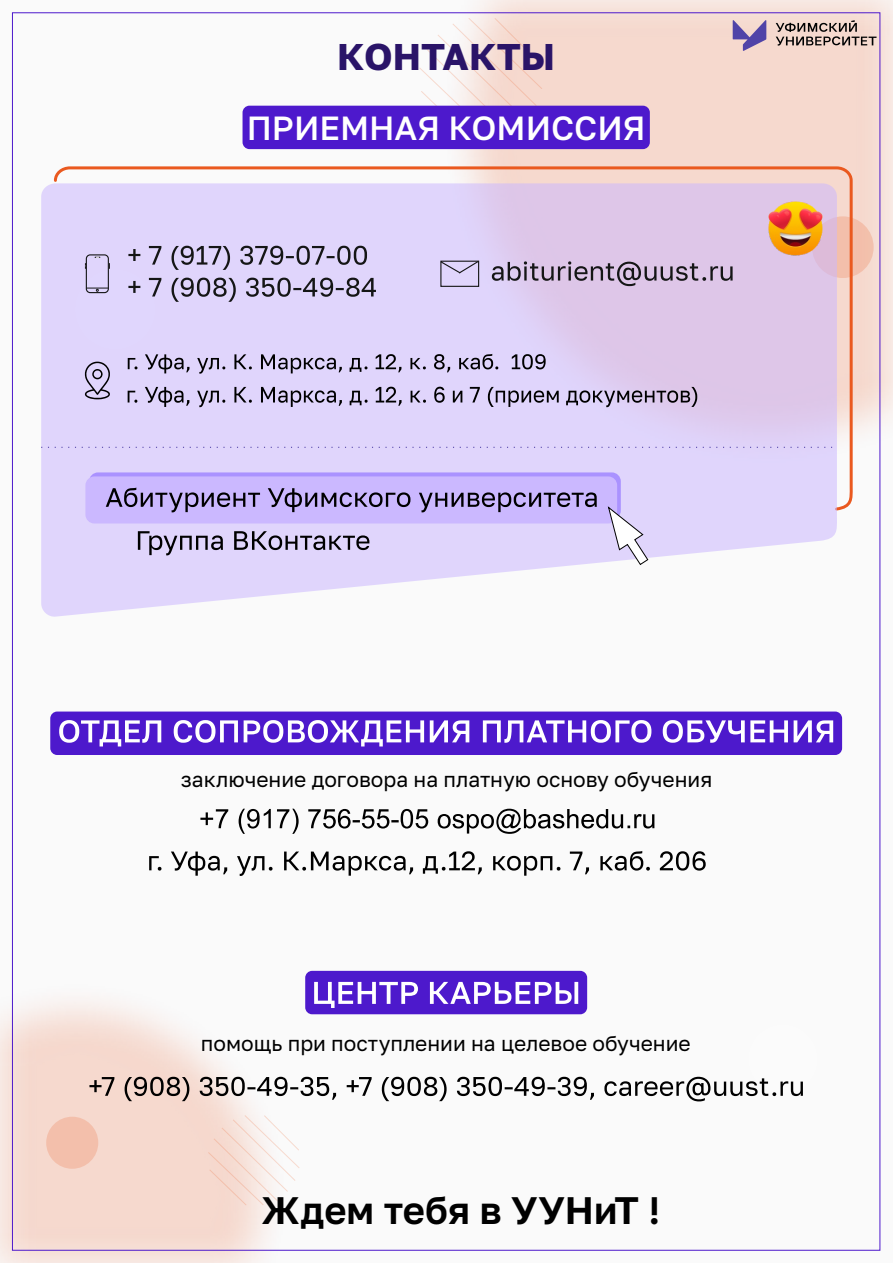
<style>
.page{position:relative;width:893px;height:1263px;background:#fff}
.page>*{position:absolute;margin:0;border:0;box-sizing:border-box;transform-origin:0 0}
.t1{font:600 38.25px "Golos Text";color:#000}
.t2{font:700 37.2px "Golos Text";color:#2a1468}
.t3{font:500 33.45px "Golos Text";color:#fff}
.t4{font:21px "Golos Text";color:#000}
</style>
<div class="page">
<div style="left:0;top:0;width:893px;height:1263px;background:#e8e8e8;opacity:.2"></div>
<img style="left:430px;top:0;width:463px;height:475px">
<div style="left:812px;top:216px;width:62px;height:62px;background:#f3bfab;border-radius:50%"></div>
<div style="left:46px;top:1117px;width:52px;height:52px;background:#f3bfab;border-radius:50%"></div>
<div style="left:748px;top:1024px;width:70px;height:70px;background:#fff;border-radius:50%"></div>
<svg style="left:419px;top:18px;width:123px;height:88px"></svg>
<svg style="left:208px;top:1115px;width:91px;height:90px"></svg>
<svg style="left:776px;top:20px;width:100px;height:26px;background:#b7a29b"></svg>
<svg style="left:733px;top:20px;width:33px;height:31px"></svg>
<svg style="left:53px;top:165px;width:801px;height:346px"></svg>
<svg style="left:41px;top:183px;width:797px;height:434px;background:#e2d5f6"></svg>
<img style="left:769px;top:202px;width:53px;height:53px">
<svg style="left:41px;top:447px;width:796px;height:1px"></svg>
<svg style="left:492px;top:261px;width:241px;height:25px;background:#b09fba"></svg>
<div style="left:440px;top:261px;width:39px;height:26px;border:1px solid #151616"></div>
<svg style="left:439px;top:260px;width:41px;height:14px"></svg>
<div style="left:86px;top:254px;width:23px;height:39px;border:1px solid #151616;border-radius:4px"></div>
<svg style="left:86px;top:288px;width:22px;height:3px"></svg>
<svg style="left:128px;top:140px;width:248px;height:162px"></svg>
<svg style="left:85px;top:362px;width:26px;height:37px"></svg>
<svg style="left:138px;top:531px;width:231px;height:24px;background:#aba3c1"></svg>
<div style="left:89px;top:472px;width:532px;height:47px;background:#aa92ff;border-radius:9px"></div>
<div style="left:85px;top:476px;width:532px;height:47px;background:#cbb8ff;border-radius:9px"></div>
<svg style="left:106px;top:487px;width:491px;height:25px"></svg>
<svg style="left:608px;top:507px;width:40px;height:58px"></svg>
<svg style="left:128px;top:354px;width:418px;height:20px;background:#b6adcd"></svg>
<svg style="left:128px;top:387px;width:569px;height:20px;background:#b2a8c7"></svg>
<svg style="left:200px;top:809px;width:454px;height:25px"></svg>
<svg style="left:149px;top:851px;width:557px;height:25px"></svg>
<div style="left:50px;top:711px;width:792px;height:44px;background:#4d19cc;border-radius:7px"></div>
<svg style="left:59px;top:720px;width:774px;height:26px"></svg>
<svg style="left:89px;top:970px;width:714px;height:131px"></svg>
<div style="left:243px;top:106px;width:407px;height:43px;background:#4d19cc;border-radius:7px"></div>
<h2 class="t2" style="left:337px;top:41px;width:219px">КОНТАКТЫ</h2>
<h3 class="t3" style="left:247px;top:114px;width:400px">ПРИЕМНАЯ КОМИССИЯ</h3>
<p class="t4" style="left:181px;top:771px;width:533px">заключение договора на платную основу обучения</p>
<p class="t4" style="left:201px;top:1035px;width:491px">помощь при поступлении на целевое обучение</p>
<h1 class="t1" style="left:261px;top:1194px;width:400px">Ждем тебя в УУНиТ !</h1>
</div>
